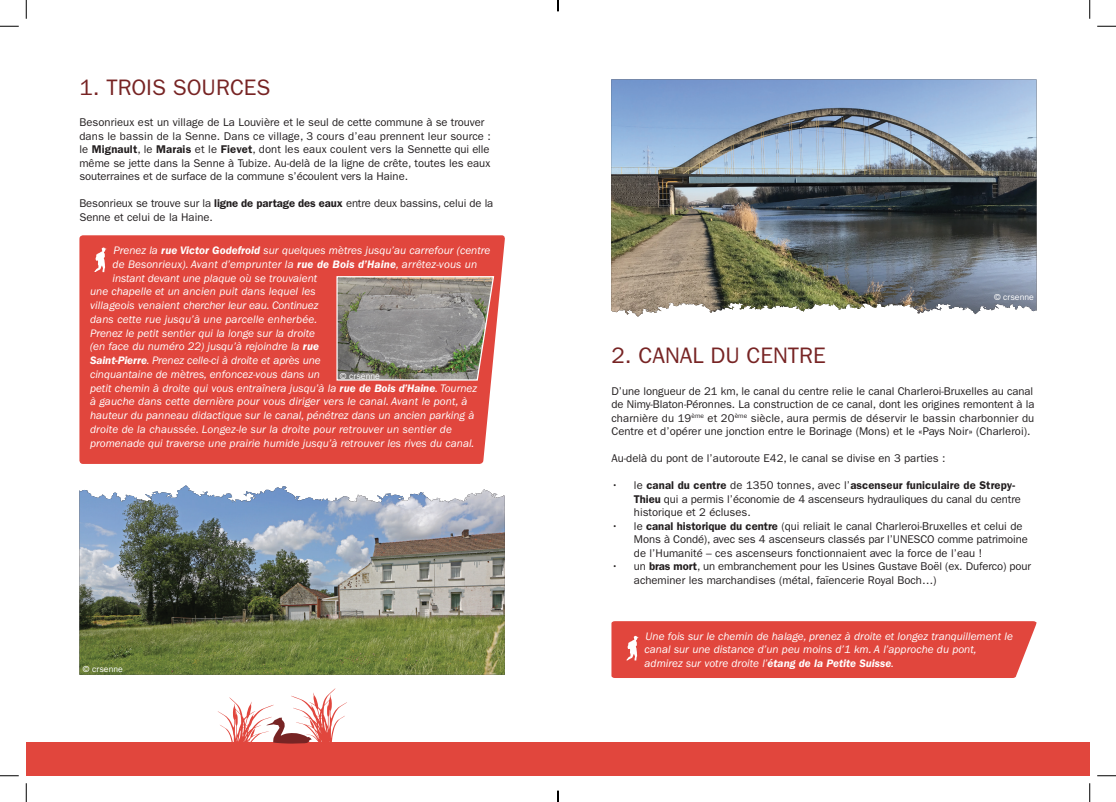
<style>
.page{position:relative;width:1116px;height:802px;background:#fff}
.page>*{position:absolute;margin:0;border:0;box-sizing:border-box;transform-origin:0 0}
.Titre{font:22.5px "ITC Franklin Gothic Std";color:#772424}
.Texte{font:11.25px/13.5px "ITC Franklin Gothic Std";color:#231f20}
.Indication_Ballade{font:italic 11.25px/13.8px "ITC Franklin Gothic Std";color:#fff}
.Infos{font:8.75px "ITC Franklin Gothic Std";color:#fff}
.s1{font-weight:600}
</style>
<div class="page">
<div style="left:26px;top:742px;width:1063px;height:34px;background:#e1463d"></div>
<div style="left:79px;top:235px;width:426px;height:229px;background:#e1463d"></div>
<svg style="left:94px;top:247px;width:13px;height:25px"></svg>
<svg style="left:218px;top:688px;width:129px;height:56px"></svg>
<svg style="left:336px;top:275px;width:159px;height:106px;background:#958b83"></svg>
<img style="left:79px;top:485px;width:426px;height:190px">
<img style="left:98px;top:486px;width:87px;height:16px">
<div style="left:611px;top:621px;width:425px;height:57px;background:#e1463d"></div>
<img style="left:657px;top:79px;width:379px;height:236px">
<img style="left:611px;top:79px;width:46px;height:238px">
<svg style="left:0;top:25px;width:19px;height:2px"></svg>
<svg style="left:1097px;top:25px;width:18px;height:2px"></svg>
<svg style="left:0;top:775px;width:19px;height:1px"></svg>
<svg style="left:1097px;top:775px;width:18px;height:1px"></svg>
<svg style="left:25px;top:0;width:2px;height:19px"></svg>
<svg style="left:25px;top:783px;width:2px;height:19px"></svg>
<svg style="left:1089px;top:0;width:1px;height:19px"></svg>
<svg style="left:1089px;top:783px;width:1px;height:19px"></svg>
<svg style="left:557px;top:0;width:2px;height:11px"></svg>
<svg style="left:557px;top:791px;width:2px;height:11px"></svg>
<p class="Titre" style="left:79px;top:74px;width:193px">1. TROIS SOURCES</p>
<p class="Texte" style="left:79px;top:116px;width:413px">Besonrieux est un village de La Louvière et le seul de cette commune à se trouver dans le bassin de la Senne. Dans ce village, 3 cours d’eau prennent leur source : le <span class="s1">Mignault</span>, le <span class="s1">Marais</span> et le <span class="s1">Fievet</span>, dont les eaux coulent vers la Sennette qui elle même se jette dans la Senne à Tubize. Au-delà de la ligne de crête, toutes les eaux souterraines et de surface de la commune s’écoulent vers la Haine.</p>
<p class="Texte" style="left:79px;top:197px;width:415px">Besonrieux se trouve sur la <span class="s1">ligne de partage des eaux</span> entre deux bassins, celui de la<br>Senne et celui de la Haine.</p>
<p class="Indication_Ballade" style="left:113px;top:244px;width:378px">Prenez la <span class="s1">rue Victor Godefroid</span> sur quelques mètres jusqu’au carrefour (centre</p>
<p class="Indication_Ballade" style="left:113px;top:257px;width:366px">de Besonrieux). Avant d’emprunter la <span class="s1">rue de Bois d’Haine</span>, arrêtez-vous un</p>
<p class="Indication_Ballade" style="left:113px;top:271px;width:206px">instant devant une plaque où se trouvaient</p>
<p class="Indication_Ballade" style="left:90px;top:285px;width:227px">une chapelle et un ancien puit dans lequel les</p>
<p class="Indication_Ballade" style="left:90px;top:299px;width:230px">villageois venaient chercher leur eau. Continuez</p>
<p class="Indication_Ballade" style="left:90px;top:312px;width:228px">dans cette rue jusqu’à une parcelle enherbée.</p>
<p class="Indication_Ballade" style="left:90px;top:326px;width:226px">Prenez le petit sentier qui la longe sur la droite</p>
<p class="Indication_Ballade" style="left:90px;top:340px;width:230px">(en face du numéro 22) jusqu’à rejoindre la <span class="s1">rue</span></p>
<p class="Indication_Ballade" style="left:90px;top:354px;width:232px"><span class="s1">Saint-Pierre</span>. Prenez celle-ci à droite et après une</p>
<p class="Indication_Ballade" style="left:90px;top:367px;width:231px">cinquantaine de mètres, enfoncez-vous dans un</p>
<p class="Indication_Ballade" style="left:90px;top:381px;width:388px">petit chemin à droite qui vous entraînera jusqu’à la <span class="s1">rue de Bois d’Haine</span>. Tournez</p>
<p class="Indication_Ballade" style="left:90px;top:395px;width:379px">à gauche dans cette dernière pour vous diriger vers le canal. Avant le pont, à</p>
<p class="Indication_Ballade" style="left:90px;top:409px;width:386px">hauteur du panneau didactique sur le canal, pénétrez dans un ancien parking à</p>
<p class="Indication_Ballade" style="left:90px;top:422px;width:363px">droite de la chaussée. Longez-le sur la droite pour retrouver un sentier de</p>
<p class="Indication_Ballade" style="left:90px;top:436px;width:386px">promenade qui traverse une prairie humide jusqu’à retrouver les rives du canal.</p>
<p class="Infos" style="left:340px;top:371px;width:41px">© crsenne</p>
<p class="Infos" style="left:83px;top:664px;width:41px">© crsenne</p>
<p class="Infos" style="left:994px;top:292px;width:41px">© crsenne</p>
<p class="Titre" style="left:611px;top:343px;width:216px">2. CANAL DU CENTRE</p>
<p class="Texte" style="left:611px;top:384px;width:424px;text-align:justify">D’une longueur de 21 km, le canal du centre relie le canal Charleroi-Bruxelles au canal de Nimy-Blaton-Péronnes. La construction de ce canal, dont les origines remontent à la charnière du 19<sup>ème</sup> et 20<sup>ème</sup> siècle, aura permis de déservir le bassin charbonnier du Centre et d’opérer une jonction entre le Borinage (Mons) et le «Pays Noir» (Charleroi).</p>
<p class="Texte" style="left:611px;top:451px;width:335px">Au-delà du pont de l’autoroute E42, le canal se divise en 3 parties :</p>
<p class="Texte" style="left:634px;top:478px;width:388px;text-indent:-22px">• le <span class="s1">canal du centre</span> de 1350 tonnes, avec l’<span class="s1">ascenseur funiculaire de Strepy-<br>Thieu</span> qui a permis l’économie de 4 ascenseurs hydrauliques du canal du centre historique et 2 écluses.</p>
<p class="Texte" style="left:634px;top:519px;width:395px;text-indent:-22px">• le <span class="s1">canal historique du centre</span> (qui reliait le canal Charleroi-Bruxelles et celui de<br>Mons à Condé), avec ses 4 ascenseurs classés par l’UNESCO comme patrimoine de l’Humanité – ces ascenseurs fonctionnaient avec la force de l’eau !</p>
<p class="Texte" style="left:634px;top:559px;width:398px;text-indent:-22px">• un <span class="s1">bras mort</span>, un embranchement pour les Usines Gustave Boël (ex. Duferco) pour acheminer les marchandises (métal, faïencerie Royal Boch…)</p>
<p class="Indication_Ballade" style="left:644px;top:629px;width:370px">Une fois sur le chemin de halage, prenez à droite et longez tranquillement le canal sur une distance d’un peu moins d’1 km. A l’approche du pont, admirez sur votre droite l’<span class="s1">étang de la Petite Suisse</span>.</p>
</div>
